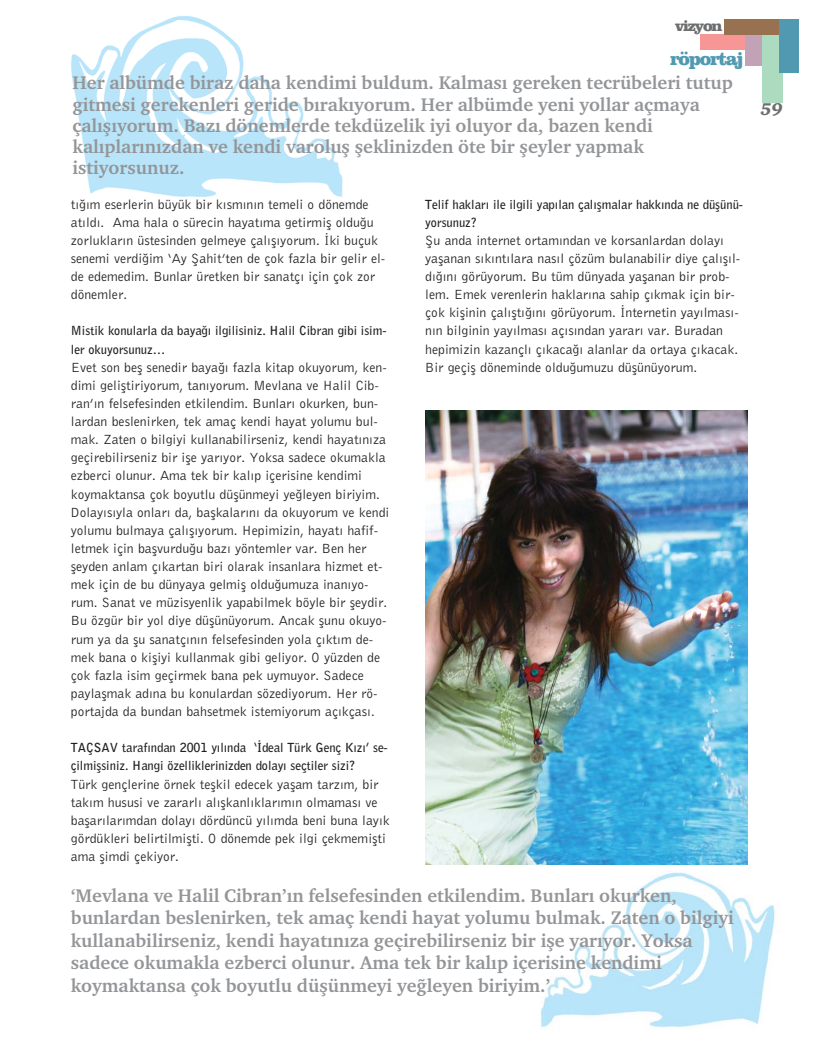
<style>
.page{position:relative;width:815px;height:1063px;background:#fff}
.page>*{position:absolute;margin:0;border:0;box-sizing:border-box;transform-origin:0 0}
.t1{font:700 18.75px/22.5px "Charter TR";color:#939598}
.t2{font:18.75px "Clarendon TR Black BT";letter-spacing:-.065em;color:#5099b1}
.t3{font:17.5px "Charter Blac Ital";color:#6d6e70}
.t4{font:15.62px "Clarendon TR Black BT";letter-spacing:-.065em;color:#6d6e70}
.t5{font:13.75px/18.1px "Bell Gothic BT Roman TR";color:#231f20}
.t6{font:12.5px/18.1px "Bell Gothic BT Bold TR";color:#231f20}
</style>
<div class="page">
<img style="left:540px;top:872px;width:235px;height:156px">
<img style="left:71px;top:16px;width:272px;height:181px">
<div style="left:700px;top:34px;width:84px;height:16px;background:#f69796"></div>
<div style="left:746px;top:34px;width:51px;height:31px;background:#c1a2b6"></div>
<div style="left:724px;top:19px;width:56px;height:16px;background:#987150"></div>
<div style="left:762px;top:35px;width:21px;height:68px;background:#addbc0"></div>
<div style="left:779px;top:19px;width:20px;height:53px;background:#5099b1"></div>
<img style="left:425px;top:411px;width:322px;height:453px">
<p class="t4" style="left:675px;top:21px;width:49px">vizyon</p>
<h1 class="t2" style="left:670px;top:53px;width:75px">röportaj</h1>
<p class="t1" style="left:73px;top:74px;width:662px;line-height:21.2px">Her albümde biraz daha kendimi buldum. Kalmas› gereken tecrübeleri tutup gitmesi gerekenleri geride b›rak›yorum. Her albümde yeni yollar açmaya çal›fl›yorum. Baz› dönemlerde tekdüzelik iyi oluyor da, bazen kendi kal›plar›n›zdan ve kendi varolufl fleklinizden öte bir fleyler yapmak istiyorsunuz.</p>
<p class="t5" style="left:71px;top:196px;width:316px">t›¤›m eserlerin büyük bir k›sm›n›n temeli o dönemde at›ld›. Ama hala o sürecin hayat›ma getirmifl oldu¤u zorluklar›n üstesinden gelmeye çal›fl›yorum. ‹ki buçuk senemi verdi¤im ‘Ay fiahit’ten de çok fazla bir gelir el&shy;de edemedim. Bunlar üretken bir sanatç› için çok zor dönemler.</p>
<p class="t6" style="left:71px;top:323px;width:317px">Mistik konularla da baya¤› ilgilisiniz. Halil Cibran gibi isim&shy;ler okuyorsunuz…</p>
<p class="t5" style="left:71px;top:359px;width:320px">Evet son befl senedir baya¤› fazla kitap okuyorum, ken&shy;dimi gelifltiriyorum, tan›yorum. Mevlana ve Halil Cib&shy;ran’›n felsefesinden etkilendim. Bunlar› okurken, bun&shy;lardan beslenirken, tek amaç kendi hayat yolumu bul&shy;mak. Zaten o bilgiyi kullanabilirseniz, kendi hayat›n›za geçirebilirseniz bir ifle yar›yor. Yoksa sadece okumakla ezberci olunur. Ama tek bir kal›p içerisine kendimi koymaktansa çok boyutlu düflünmeyi ye¤leyen biriyim.<br>Dolay›s›yla onlar› da, baflkalar›n› da okuyorum ve kendi yolumu bulmaya çal›fl›yorum. Hepimizin, hayat› hafif&shy;letmek için baflvurdu¤u baz› yöntemler var. Ben her fleyden anlam ç›kartan biri olarak insanlara hizmet et&shy;mek için de bu dünyaya gelmifl oldu¤umuza inan›yo&shy;rum. Sanat ve müzisyenlik yapabilmek böyle bir fleydir.<br>Bu özgür bir yol diye düflünüyorum. Ancak flunu okuyo&shy;rum ya da flu sanatç›n›n felsefesinden yola ç›kt›m de&shy;mek bana o kifliyi kullanmak gibi geliyor. O yüzden de çok fazla isim geçirmek bana pek uymuyor. Sadece paylaflmak ad›na bu konulardan sözediyorum. Her rö&shy;portajda da bundan bahsetmek istemiyorum aç›kças›.</p>
<p class="t6" style="left:71px;top:740px;width:318px">TAÇSAV taraf›ndan 2001 y›l›nda ‘‹deal Türk Genç K›z›’ se&shy;çilmiflsiniz. Hangi özelliklerinizden dolay› seçtiler sizi?</p>
<p class="t5" style="left:71px;top:776px;width:320px">Türk gençlerine örnek teflkil edecek yaflam tarz›m, bir tak›m hususi ve zararl› al›flkanl›klar›m›n olmamas› ve baflar›lar›mdan dolay› dördüncü y›l›mda beni buna lay›k gördükleri belirtilmiflti. O dönemde pek ilgi çekmemiflti ama flimdi çekiyor.</p>
<p class="t6" style="left:425px;top:196px;width:319px">Telif haklar› ile ilgili yap›lan çal›flmalar hakk›nda ne düflünü&shy;yorsunuz?</p>
<p class="t5" style="left:425px;top:232px;width:317px">fiu anda internet ortam›ndan ve korsanlardan dolay› yaflanan s›k›nt›lara nas›l çözüm bulanabilir diye çal›fl›l&shy;d›¤›n› görüyorum. Bu tüm dünyada yaflanan bir prob&shy;lem. Emek verenlerin haklar›na sahip ç›kmak için bir&shy;çok kiflinin çal›flt›¤›n› görüyorum. ‹nternetin yay›lmas›- n›n bilginin yay›lmas› aç›s›ndan yarar› var. Buradan hepimizin kazançl› ç›kaca¤› alanlar da ortaya ç›kacak.<br>Bir geçifl döneminde oldu¤umuzu düflünüyorum.</p>
<p class="t1" style="left:71px;top:886px;width:664px">‘Mevlana ve Halil Cibran’›n felsefesinden etkilendim. Bunlar› okurken, bunlardan beslenirken, tek amaç kendi hayat yolumu bulmak. Zaten o bilgiyi kullanabilirseniz, kendi hayat›n›za geçirebilirseniz bir ifle yar›yor. Yoksa sadece okumakla ezberci olunur. Ama tek bir kal›p içerisine kendimi koymaktansa çok boyutlu düflünmeyi ye¤leyen biriyim.’</p>
<p class="t3" style="left:760px;top:99px;width:24px">59</p>
</div>
